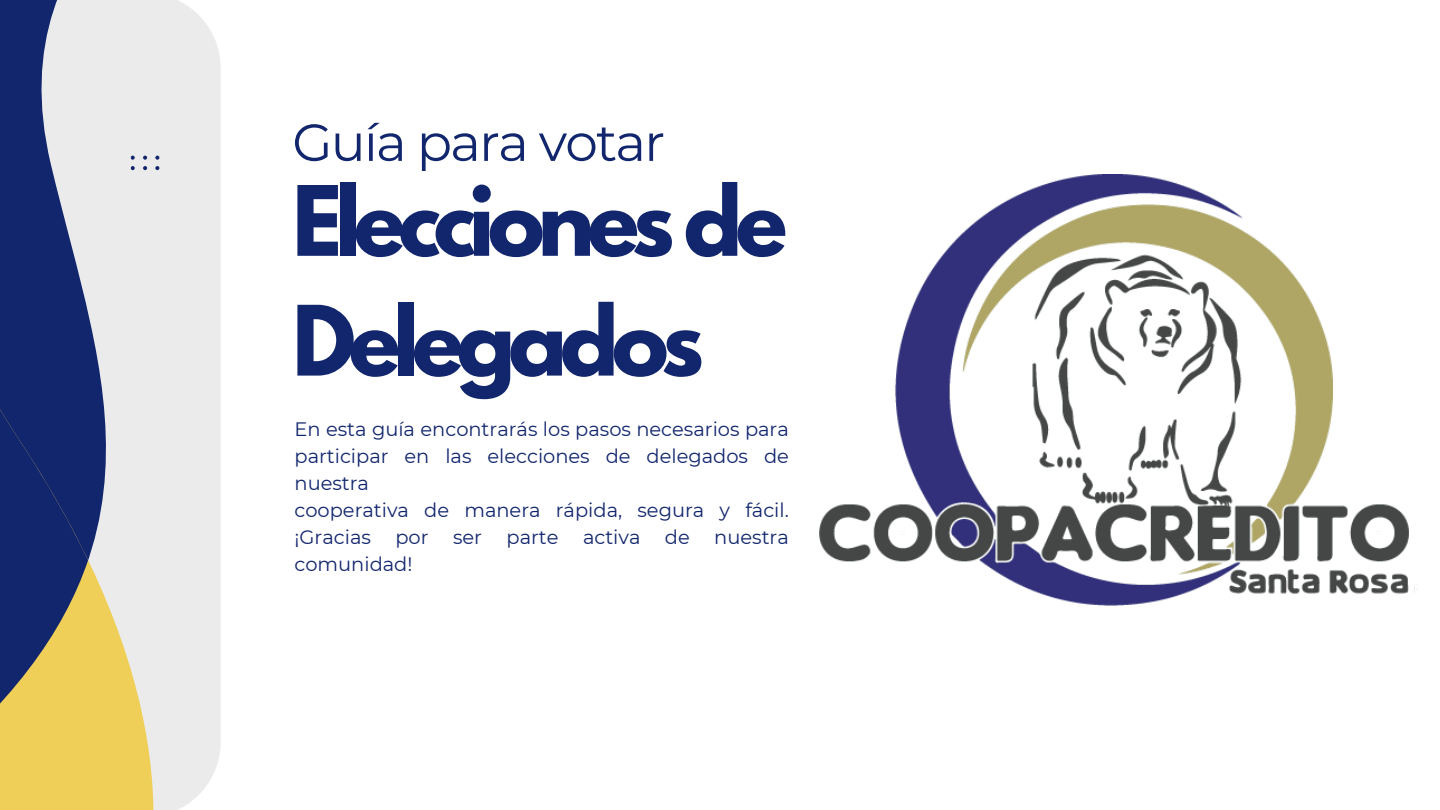
<style>
.page{position:relative;width:1440px;height:810px;background:#fff}
.page>*{position:absolute;margin:0;border:0;box-sizing:border-box;transform-origin:0 0}
.t1{font:700 85.8px/119.8px "League Spartan";letter-spacing:-.08em;color:#12266e}
.t2{font:52.1px "Montserrat";letter-spacing:-.035em;color:#12266e}
.t3{font:19.4px/27px "Montserrat";color:#12266e;text-align:justify}
</style>
<div class="page">
<div style="left:0;top:0;width:221px;height:810px;background:#ebebeb"></div>
<svg style="left:0;top:155px;width:160px;height:655px"></svg>
<svg style="left:0;top:0;width:113px;height:784px;fill:#12266e"></svg>
<svg style="left:155px;top:156px;width:4px;height:4px"></svg>
<svg style="left:143px;top:156px;width:4px;height:4px"></svg>
<svg style="left:131px;top:156px;width:4px;height:4px"></svg>
<svg style="left:155px;top:166px;width:4px;height:4px"></svg>
<svg style="left:143px;top:166px;width:4px;height:4px"></svg>
<svg style="left:131px;top:166px;width:4px;height:4px"></svg>
<img style="left:820px;top:174px;width:598px;height:432px">
<p class="t2" style="left:292px;top:110px;width:374px">Guía para votar</p>
<h2 class="t1" style="left:292px;top:172px;width:496px">Elecciones de<br>Delegados</h2>
<p class="t3" style="left:295px;top:416px;width:496px">En esta guía encontrarás los pasos necesarios para participar en las elecciones de delegados de nuestra</p>
<p class="t3" style="left:295px;top:497px;width:496px">cooperativa de manera rápida, segura y fácil. ¡Gracias</p>
<p class="t3" style="left:395px;top:524px;width:35px">por</p>
<p class="t3" style="left:453px;top:524px;width:31px">ser</p>
<p class="t3" style="left:507px;top:524px;width:54px">parte</p>
<p class="t3" style="left:583px;top:524px;width:59px">activa</p>
<p class="t3" style="left:665px;top:524px;width:26px">de</p>
<p class="t3" style="left:714px;top:524px;width:76px">nuestra</p>
<p class="t3" style="left:295px;top:551px;width:120px">comunidad!</p>
</div>
